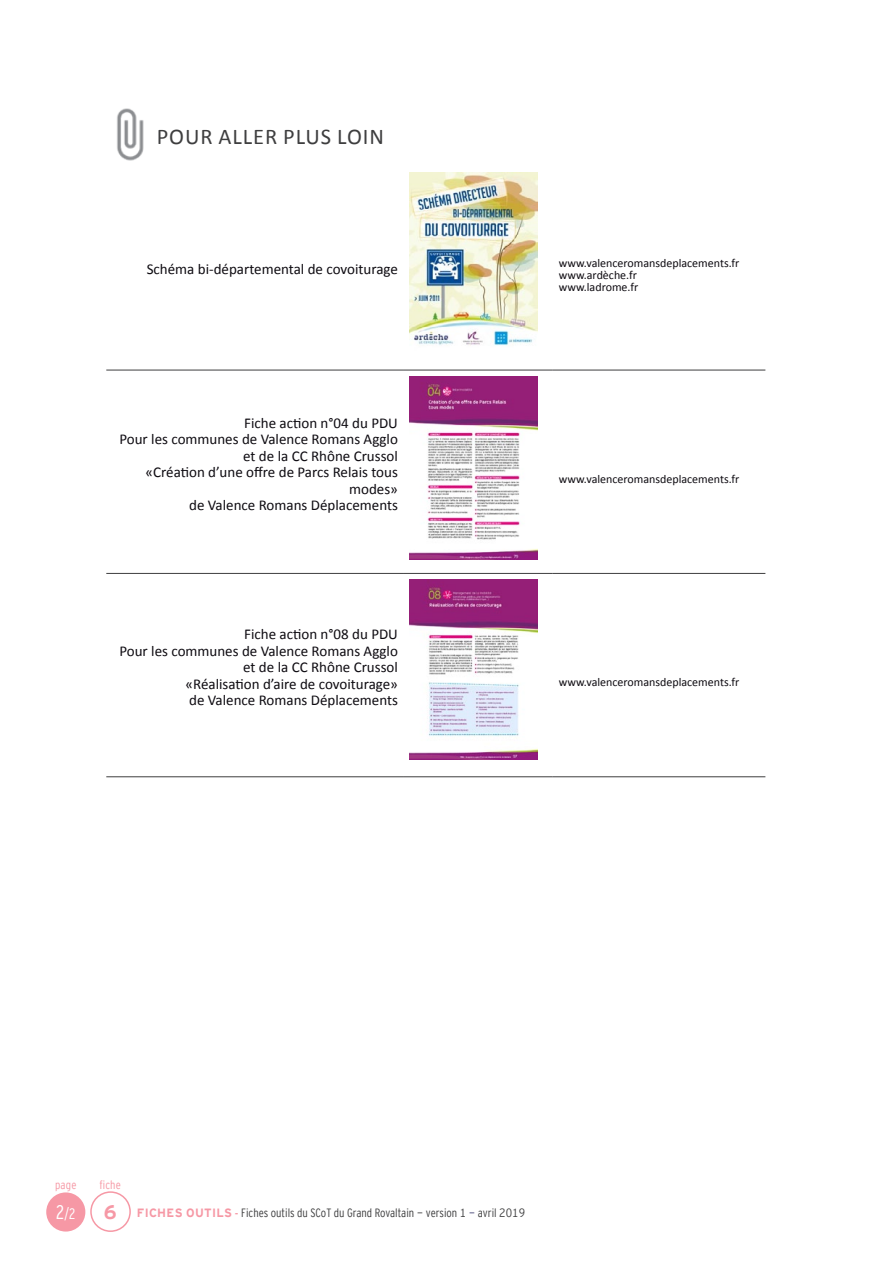
<style>
.page{position:relative;width:893px;height:1263px;background:#fff}
.page>*{position:absolute;margin:0;border:0;box-sizing:border-box;transform-origin:0 0}
.Titre_paragraphe{font:22.5px "Calibri";letter-spacing:.04em;color:#3e3e3f}
.t1{font:700 19.5px "Interstate";color:#f698a5}
.texte_classique{font:15px/16.5px "Calibri";color:#0e0b11;text-align:right}
.t2{font:300 condensed 15px "Interstate";color:#fff}
.Sommaire{font:12px "Calibri";color:#0e0b11}
.t3{font:12px "Interstate Cond Mono Lgt";color:#3e3e3f}
.t4{font:300 condensed 12px "Interstate";letter-spacing:.015em;color:#f698a5}
.s1{font-size:19.5px}
.s2{font-family:"Interstate";font-weight:700;color:#f698a5}
.s3{font-family:"Interstate";font-weight:700;font-size:9px;color:#f698a5}
.s4{color:#404073}
</style>
<div class="page">
<div style="left:46px;top:1192px;width:39px;height:39px;background:#f698a5;border-radius:50%"></div>
<div style="left:90px;top:1191px;width:41px;height:41px;border:2px solid #f698a5;border-radius:50%"></div>
<img style="left:117px;top:108px;width:27px;height:53px">
<hr style="left:106px;top:370px;width:298px;height:1px;background:#3e3e3f">
<hr style="left:404px;top:370px;width:149px;height:1px;background:#3e3e3f">
<hr style="left:553px;top:370px;width:212px;height:1px;background:#3e3e3f">
<hr style="left:106px;top:573px;width:298px;height:1px;background:#3e3e3f">
<hr style="left:404px;top:573px;width:149px;height:1px;background:#3e3e3f">
<hr style="left:553px;top:573px;width:212px;height:1px;background:#3e3e3f">
<hr style="left:106px;top:776px;width:298px;height:1px;background:#3e3e3f">
<hr style="left:404px;top:776px;width:149px;height:1px;background:#3e3e3f">
<hr style="left:553px;top:776px;width:212px;height:1px;background:#3e3e3f">
<img style="left:410px;top:173px;width:127px;height:173px">
<img style="left:410px;top:376px;width:127px;height:183px">
<img style="left:410px;top:579px;width:127px;height:181px">
<p class="Titre_paragraphe" style="left:157px;top:122px;width:229px">POUR ALLER PLUS LOIN</p>
<p class="texte_classique" style="left:147px;top:261px;width:253px">Schéma bi-départemental de covoiturage</p>
<p class="Sommaire" style="left:559px;top:256px;width:182px">www.valenceromansdeplacements.fr</p>
<p class="Sommaire" style="left:559px;top:268px;width:80px">www.ardèche.fr</p>
<p class="Sommaire" style="left:559px;top:280px;width:81px">www.ladrome.fr</p>
<p class="texte_classique" style="left:244px;top:415px;width:155px">Fiche action n°04 du PDU</p>
<p class="texte_classique" style="left:119px;top:431px;width:280px">Pour les communes de Valence Romans Agglo et de la CC Rhône Crussol<br>«Création d’une offre de Parcs Relais tous modes»<br>de Valence Romans Déplacements</p>
<p class="texte_classique" style="left:244px;top:626px;width:155px">Fiche action n°08 du PDU</p>
<p class="texte_classique" style="left:119px;top:643px;width:280px">Pour les communes de Valence Romans Agglo et de la CC Rhône Crussol<br>«Réalisation d’aire de covoiturage»<br>de Valence Romans Déplacements</p>
<p class="Sommaire" style="left:559px;top:471px;width:182px">www.valenceromansdeplacements.fr</p>
<p class="Sommaire" style="left:559px;top:675px;width:182px">www.valenceromansdeplacements.fr</p>
<p class="t4" style="left:55px;top:1178px;width:23px">page</p>
<p class="t4" style="left:99px;top:1178px;width:23px">fiche</p>
<p class="t2" style="left:56px;top:1206px;width:21px"><span class="s1">2</span>/2</p>
<p class="t1" style="left:104px;top:1202px;width:14px">6</p>
<p class="t3" style="left:137px;top:1206px;width:390px"><span class="s2">FICHES OUTILS</span> <span class="s3">-</span> Fiches outils du SCoT du Grand Rovaltain - version 1 <span class="s4">-</span> avril 2019</p>
</div>
